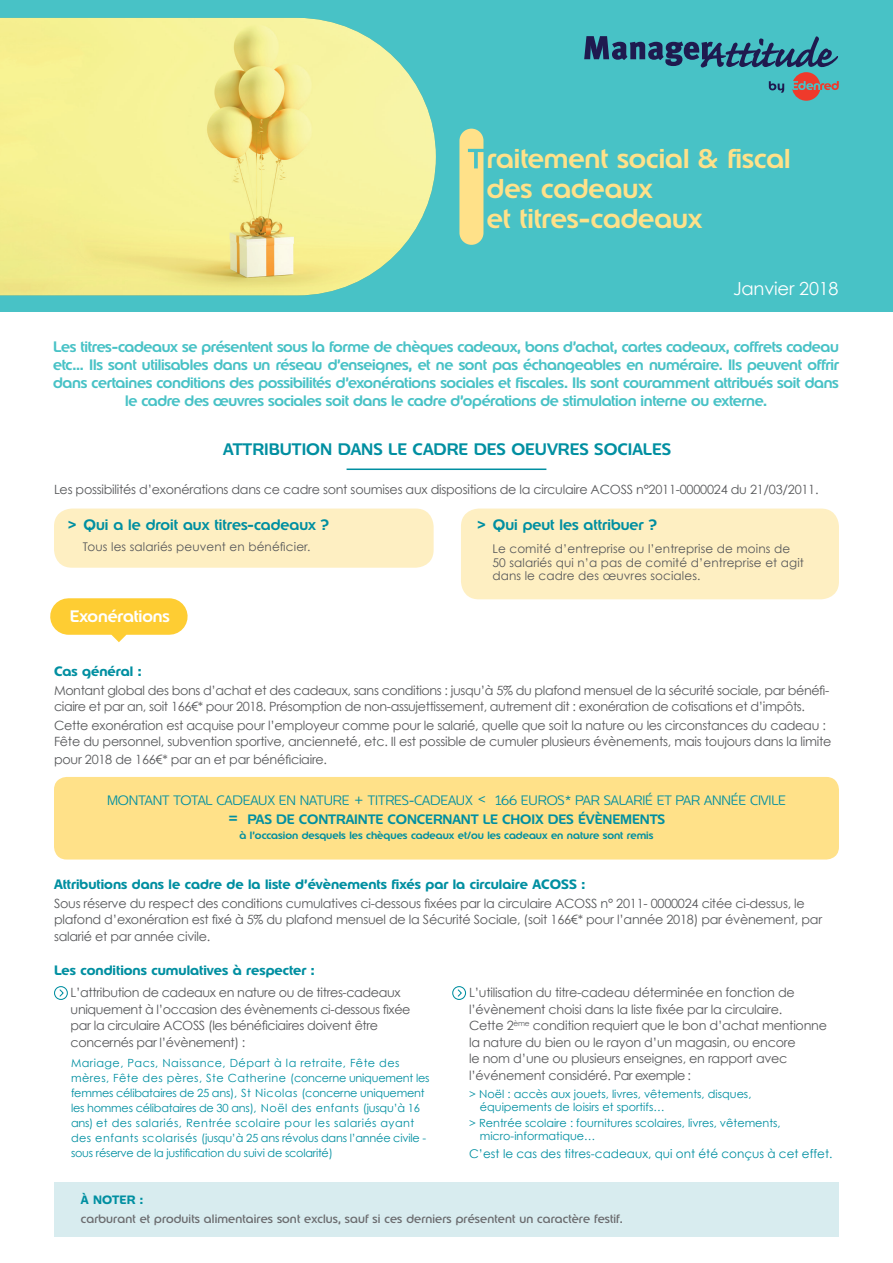
<style>
.page{position:relative;width:893px;height:1263px;background:#fff}
.page>*{position:absolute;margin:0;border:0;box-sizing:border-box;transform-origin:0 0}
.t1{font:500 27px/30px "Edenred";color:#ffe189}
.t2{font:18px "Century Gothic";letter-spacing:-.01em;color:#fff}
.t3{font:500 16.5px "Edenred";color:#008fa1}
.t4{font:500 16.5px "Edenred";letter-spacing:-.005em;color:#fff}
.t5{font:500 15px/18px "Edenred";letter-spacing:-.02em;color:#48c2c6;text-align:center}
.t6{font:500 15px "Edenred";color:#008fa1}
.t7{font:700 13.5px "Edenred";color:#008fa1}
.t8{font:300 13.5px "Edenred";letter-spacing:-.01em;color:#008fa1}
.t9{font:500 13.5px "Edenred";letter-spacing:-.01em;color:#008fa1}
.t10{font:12.75px/16.5px "Century Gothic";letter-spacing:-.02em;color:#57585a}
.t11{font:12px/13.5px "Century Gothic";letter-spacing:.01em;color:#57585a}
.t12{font:12px "Edenred";letter-spacing:.01em;color:#6c6d70}
.t13{font:12px "Century Gothic";color:#008fa1}
.t14{font:700 12px "Edenred";letter-spacing:.01em;color:#008fa1}
.t15{font:11.25px/15px "Century Gothic";letter-spacing:-.02em;color:#008fa1}
.t16{font:11.25px/13.5px "Century Gothic";color:#008fa1}
.t17{font:500 10.5px "Edenred";color:#008fa1}
</style>
<div class="page">
<div style="left:0;top:0;width:893px;height:311px;background:#48c2c6"></div>
<svg style="left:584px;top:36px;width:255px;height:65px"></svg>
<img style="left:0;top:18px;width:436px;height:277px">
<div style="left:461px;top:508px;width:378px;height:91px;background:#feefc2;border-radius:18px"></div>
<div style="left:54px;top:508px;width:380px;height:60px;background:#feefc2;border-radius:18px"></div>
<div style="left:54px;top:986px;width:14px;height:14px;border:1px solid #008fa1;border-radius:50%"></div>
<svg style="left:59px;top:988px;width:6px;height:10px"></svg>
<div style="left:452px;top:986px;width:14px;height:14px;border:1px solid #008fa1;border-radius:50%"></div>
<svg style="left:457px;top:988px;width:6px;height:10px"></svg>
<div style="left:54px;top:1182px;width:785px;height:55px;background:#d8ecef"></div>
<svg style="left:459px;top:129px;width:24px;height:116px;background:#ecdd8f"></svg>
<hr style="left:347px;top:468px;width:199px;height:2px;background:#008fa1">
<div style="left:68px;top:598px;width:101px;height:37px;background:#fecd33"></div>
<svg style="left:111px;top:634px;width:16px;height:8px"></svg>
<div style="left:54px;top:777px;width:785px;height:82px;background:#ffe189;border-radius:13px"></div>
<h1 class="t1" style="left:487px;top:143px;width:305px">raitement social &amp; fiscal des cadeaux<br>et titres-cadeaux</h1>
<h2 class="t2" style="left:733px;top:278px;width:107px">Janvier 2018</h2>
<p class="t5" style="left:53px;top:337px;width:787px">Les titres-cadeaux se présentent sous la forme de chèques cadeaux, bons d’achat, cartes cadeaux, coffrets cadeau etc... Ils sont utilisables dans un réseau d’enseignes, et ne sont pas échangeables en numéraire. Ils peuvent offrir dans certaines conditions des possibilités d’exonérations sociales et fiscales. Ils sont couramment attribués soit dans le cadre des œuvres sociales soit dans le cadre d’opérations de stimulation interne ou externe.</p>
<p class="t3" style="left:223px;top:438px;width:449px">ATTRIBUTION DANS LE CADRE DES OEUVRES SOCIALES</p>
<p class="t10" style="left:54px;top:481px;width:766px">Les possibilités d’exonérations dans ce cadre sont soumises aux dispositions de la circulaire ACOSS n°2011-0000024 du 21/03/2011.</p>
<p class="t6" style="left:66px;top:515px;width:265px">&gt; Qui a le droit aux titres-cadeaux ?</p>
<p class="t11" style="left:83px;top:540px;width:229px">Tous les salariés peuvent en bénéficier.</p>
<p class="t4" style="left:70px;top:604px;width:102px">Exonérations</p>
<p class="t6" style="left:475px;top:515px;width:183px">&gt; Qui peut les attribuer ?</p>
<p class="t11" style="left:492px;top:542px;width:313px">Le comité d’entreprise ou l’entreprise de moins de<br>50 salariés qui n’a pas de comité d’entreprise et agit dans le cadre des œuvres sociales.</p>
<p class="t7" style="left:54px;top:662px;width:89px">Cas général :</p>
<p class="t10" style="left:54px;top:681px;width:777px">Montant global des bons d’achat et des cadeaux, sans conditions : jusqu’à 5% du plafond mensuel de la sécurité sociale, par bénéfi&shy;ciaire et par an, soit 166€* pour 2018. Présomption de non-assujettissement, autrement dit : exonération de cotisations et d’impôts.</p>
<p class="t10" style="left:54px;top:716px;width:779px;line-height:17px">Cette exonération est acquise pour l’employeur comme pour le salarié, quelle que soit la nature ou les circonstances du cadeau :<br>Fête du personnel, subvention sportive, ancienneté, etc. Il est possible de cumuler plusieurs évènements, mais toujours dans la limite pour 2018 de 166€* par an et par bénéficiaire.</p>
<p class="t8" style="left:107px;top:791px;width:680px">MONTANT TOTAL CADEAUX EN NATURE + TITRES-CADEAUX &lt; 166 EUROS* PAR SALARIÉ ET PAR ANNÉE CIVILE</p>
<p class="t9" style="left:228px;top:810px;width:439px">= PAS DE CONTRAINTE CONCERNANT LE CHOIX DES ÉVÈNEMENTS</p>
<p class="t17" style="left:240px;top:828px;width:415px">à l’occasion desquels les chèques cadeaux et/ou les cadeaux en nature sont remis</p>
<p class="t7" style="left:54px;top:875px;width:533px">Attributions dans le cadre de la liste d’évènements fixés par la circulaire ACOSS :</p>
<p class="t10" style="left:54px;top:894px;width:770px">Sous réserve du respect des conditions cumulatives ci-dessous fixées par la circulaire ACOSS n° 2011- 0000024 citée ci-dessus, le plafond d’exonération est fixé à 5% du plafond mensuel de la Sécurité Sociale, (soit 166€* pour l’année 2018) par évènement, par salarié et par année civile.</p>
<p class="t7" style="left:54px;top:961px;width:262px">Les conditions cumulatives à respecter :</p>
<p class="t10" style="left:71px;top:984px;width:341px">L’attribution de cadeaux en nature ou de titres-cadeaux uniquement à l’occasion des évènements ci-dessous fixée par la circulaire ACOSS (les bénéficiaires doivent être concernés par l’évènement) :</p>
<p class="t15" style="left:71px;top:1055px;width:360px">Mariage, Pacs, Naissance, Départ à la retraite, Fête des mères, Fête des pères, Ste Catherine (concerne uniquement les femmes célibataires de 25 ans), St Nicolas (concerne uniquement les hommes célibataires de 30 ans), Noël des enfants (jusqu’à 16 ans) et des salariés, Rentrée scolaire pour les salariés ayant des enfants scolarisés (jusqu’à 25 ans révolus dans l’année civile - sous réserve de la justification du suivi de scolarité)</p>
<p class="t10" style="left:469px;top:984px;width:359px">L’utilisation du titre-cadeau déterminée en fonction de l’évènement choisi dans la liste fixée par la circulaire.<br>Cette 2<sup>ème</sup> condition requiert que le bon d’achat mentionne la nature du bien ou le rayon d’un magasin, ou encore<br>le nom d’une ou plusieurs enseignes, en rapport avec l’événement considéré. Par exemple :</p>
<p class="t16" style="left:480px;top:1087px;width:273px;text-indent:-11px">&gt; Noël : accès aux jouets, livres, vêtements, disques, équipements de loisirs et sportifs…</p>
<p class="t16" style="left:480px;top:1116px;width:302px;text-indent:-11px">&gt; Rentrée scolaire : fournitures scolaires, livres, vêtements, micro-informatique…</p>
<p class="t13" style="left:469px;top:1146px;width:365px">C’est le cas des titres-cadeaux, qui ont été conçus à cet effet.</p>
<p class="t14" style="left:81px;top:1191px;width:64px">À NOTER :</p>
<p class="t12" style="left:81px;top:1211px;width:543px">carburant et produits alimentaires sont exclus, sauf si ces derniers présentent un caractère festif.</p>
</div>
